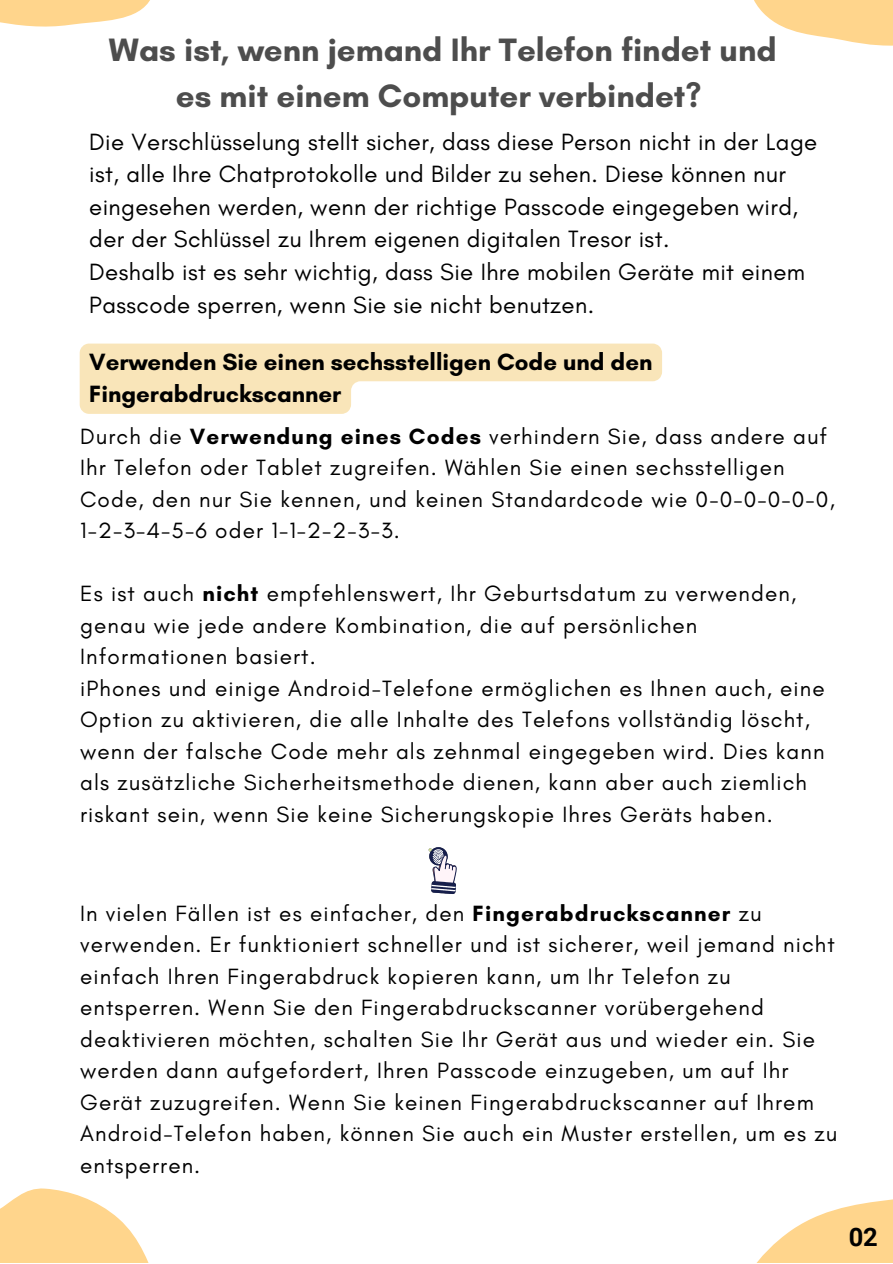
<style>
.page{position:relative;width:893px;height:1264px;background:#fff}
.page>*{position:absolute;margin:0;border:0;box-sizing:border-box;transform-origin:0 0}
.t1{font:700 33px/46px "Glacial Indifference";color:#4d4d4d;text-align:center}
.t2{font:700 25.5px "Roboto";color:#000}
.t3{font:24px/32.5px "Glacial Indifference";letter-spacing:.015em;color:#000}
.t4{font:700 24px/32.5px "Glacial Indifference";color:#000}
.t5{font:22.5px/31.5px "Glacial Indifference";letter-spacing:.05em;color:#000}
.s1{font-weight:700}
</style>
<div class="page">
<svg style="left:429px;top:847px;width:18px;height:18px"></svg>
<svg style="left:429px;top:849px;width:28px;height:45px"></svg>
<svg style="left:757px;top:1199px;width:135px;height:63px"></svg>
<svg style="left:80px;top:343px;width:582px;height:71px"></svg>
<svg style="left:0;top:0;width:150px;height:27px"></svg>
<svg style="left:754px;top:0;width:138px;height:46px"></svg>
<svg style="left:0;top:1188px;width:148px;height:74px"></svg>
<h1 class="t1" style="left:109px;top:26px;width:669px">Was ist, wenn jemand Ihr Telefon findet und es mit einem Computer verbindet?</h1>
<p class="t3" style="left:89px;top:125px;width:729px">Die Verschlüsselung stellt sicher, dass diese Person nicht in der Lage ist, alle Ihre Chatprotokolle und Bilder zu sehen. Diese können nur eingesehen werden, wenn der richtige Passcode eingegeben wird, der der Schlüssel zu Ihrem eigenen digitalen Tresor ist.<br>Deshalb ist es sehr wichtig, dass Sie Ihre mobilen Geräte mit einem Passcode sperren, wenn Sie sie nicht benutzen.</p>
<p class="t4" style="left:89px;top:345px;width:564px">Verwenden Sie einen sechsstelligen Code und den<br>Fingerabdruckscanner</p>
<p class="t5" style="left:80px;top:420px;width:756px">Durch die <span class="s1">Verwendung eines Codes</span> verhindern Sie, dass andere auf Ihr Telefon oder Tablet zugreifen. Wählen Sie einen sechsstelligen Code, den nur Sie kennen, und keinen Standardcode wie 0-0-0-0-0-0, 1-2-3-4-5-6 oder 1-1-2-2-3-3.</p>
<p class="t5" style="left:80px;top:577px;width:746px">Es ist auch <span class="s1">nicht</span> empfehlenswert, Ihr Geburtsdatum zu verwenden, genau wie jede andere Kombination, die auf persönlichen Informationen basiert.<br>iPhones und einige Android-Telefone ermöglichen es Ihnen auch, eine Option zu aktivieren, die alle Inhalte des Telefons vollständig löscht, wenn der falsche Code mehr als zehnmal eingegeben wird. Dies kann als zusätzliche Sicherheitsmethode dienen, kann aber auch ziemlich riskant sein, wenn Sie keine Sicherungskopie Ihres Geräts haben.</p>
<p class="t5" style="left:80px;top:897px;width:758px">In vielen Fällen ist es einfacher, den <span class="s1">Fingerabdruckscanner</span> zu verwenden. Er funktioniert schneller und ist sicherer, weil jemand nicht einfach Ihren Fingerabdruck kopieren kann, um Ihr Telefon zu entsperren. Wenn Sie den Fingerabdruckscanner vorübergehend deaktivieren möchten, schalten Sie Ihr Gerät aus und wieder ein. Sie werden dann aufgefordert, Ihren Passcode einzugeben, um auf Ihr Gerät zuzugreifen. Wenn Sie keinen Fingerabdruckscanner auf Ihrem Android-Telefon haben, können Sie auch ein Muster erstellen, um es zu entsperren.</p>
<p class="t2" style="left:848px;top:1221px;width:31px">02</p>
</div>
